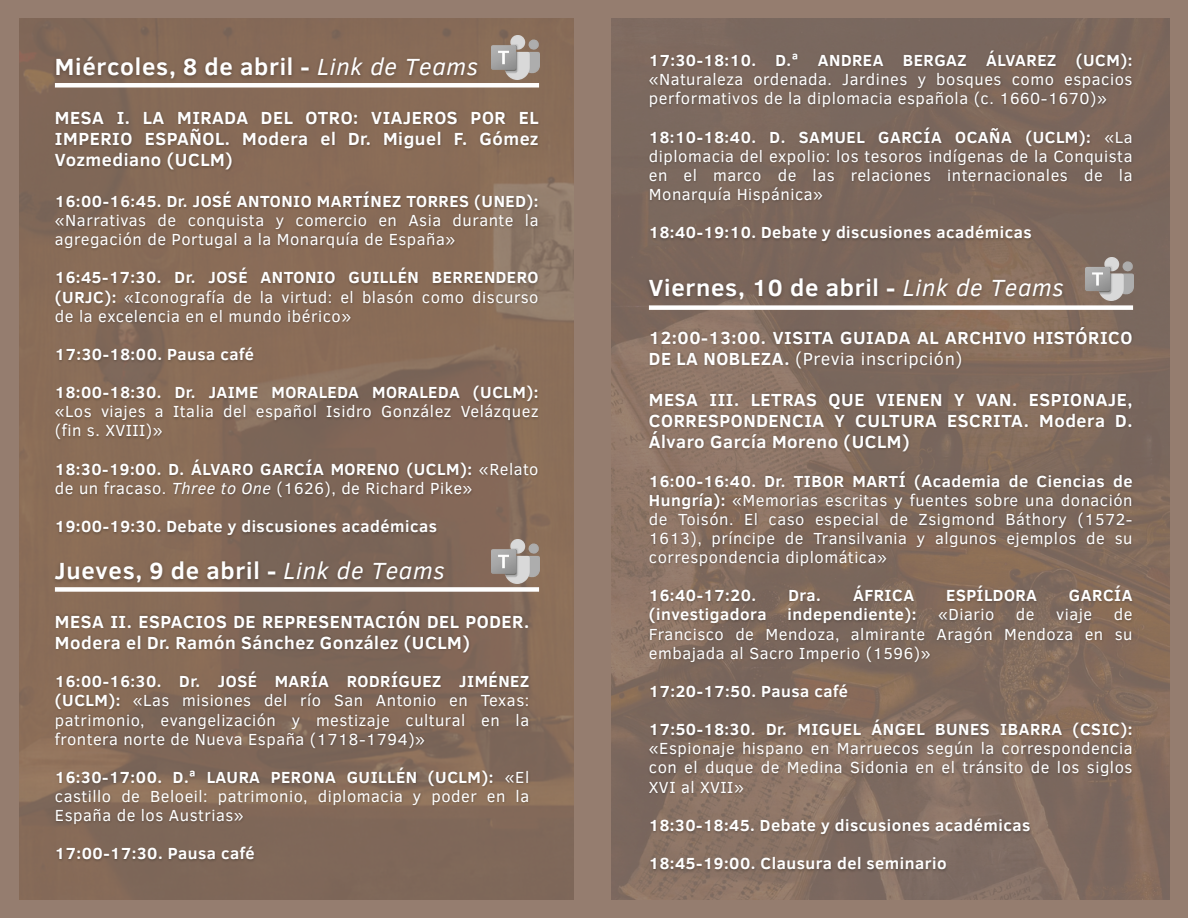
<style>
.page{position:relative;width:1188px;height:918px;background:#957d6f}
.page>*{position:absolute;margin:0;border:0;box-sizing:border-box;transform-origin:0 0}
.t1{font:700 24px "Clear Sans";letter-spacing:.03em;color:#fff}
.t2{font:700 18px/21.3px "Clear Sans";letter-spacing:.03em;color:#fff;text-align:justify}
.t3{font:16.5px/19.2px "Clear Sans";letter-spacing:.03em;color:#fff;text-align:justify}
.t4{font:700 16.5px "Clear Sans";letter-spacing:.03em;color:#fff}
.s1{font-weight:400;font-style:italic}
.s2{font-weight:700}
.s3{font-style:italic}
.s4{font-weight:400}
</style>
<div class="page">
<img style="left:20px;top:19px;width:553px;height:881px">
<div style="left:55px;top:587px;width:484px;height:5px;background:#fff"></div>
<img style="left:612px;top:19px;width:558px;height:881px">
<div style="left:649px;top:305px;width:484px;height:5px;background:#fff"></div>
<div style="left:55px;top:83px;width:484px;height:5px;background:#fff"></div>
<img style="left:50px;top:105px;width:495px;height:436px">
<img style="left:644px;top:322px;width:495px;height:554px">
<img style="left:644px;top:45px;width:494px;height:203px">
<img style="left:50px;top:606px;width:485px;height:261px">
<img style="left:49px;top:49px;width:438px;height:39px">
<img style="left:48px;top:553px;width:406px;height:39px">
<img style="left:642px;top:270px;width:430px;height:39px">
<img style="left:492px;top:540px;width:47px;height:44px">
<img style="left:492px;top:36px;width:47px;height:44px">
<img style="left:1086px;top:257px;width:47px;height:44px">
<h1 class="t1" style="left:55px;top:49px;width:425px">Miércoles, 8 de abril - <span class="s1">Link de Teams</span></h1>
<h2 class="t2" style="left:55px;top:106px;width:485px">MESA I. LA MIRADA DEL OTRO: VIAJEROS POR EL IMPERIO ESPAÑOL. Modera el Dr. Miguel F. Gómez Vozmediano (UCLM)</h2>
<p class="t3" style="left:55px;top:191px;width:485px"><span class="s2">16:00-16:45. Dr. JOSÉ ANTONIO MARTÍNEZ TORRES (UNED): </span>«Narrativas de conquista y comercio en Asia durante la agregación de Portugal a la Monarquía de España»</p>
<p class="t3" style="left:55px;top:267px;width:485px"><span class="s2">16:45-17:30. Dr. JOSÉ ANTONIO GUILLÉN BERRENDERO (URJC):</span> «Iconografía de la virtud: el blasón como discurso de la excelencia en el mundo ibérico»</p>
<h2 class="t4" style="left:55px;top:342px;width:201px">17:30-18:00. Pausa café</h2>
<p class="t3" style="left:55px;top:382px;width:485px"><span class="s2">18:00-18:30. Dr. JAIME MORALEDA MORALEDA (UCLM): </span>«Los viajes a Italia del español Isidro González Velázquez (fin s. XVIII)»</p>
<p class="t3" style="left:55px;top:458px;width:485px"><span class="s2">18:30-19:00. D. ÁLVARO GARCÍA MORENO (UCLM):</span> «Relato de un fracaso. <span class="s3">Three to One</span> (1626), de Richard Pike»</p>
<p class="t4" style="left:55px;top:514px;width:384px">19:00-19:30. Debate y discusiones académicas</p>
<h1 class="t1" style="left:55px;top:553px;width:391px">Jueves, 9 de abril - <span class="s1">Link de Teams</span></h1>
<h2 class="t2" style="left:55px;top:610px;width:476px">MESA II. ESPACIOS DE REPRESENTACIÓN DEL PODER.<br>Modera el Dr. Ramón Sánchez González (UCLM)</h2>
<p class="t3" style="left:55px;top:671px;width:476px"><span class="s2">16:00-16:30. Dr. JOSÉ MARÍA RODRÍGUEZ JIMÉNEZ (UCLM):</span> «Las misiones del río San Antonio en Texas: patrimonio, evangelización y mestizaje cultural en la frontera norte de Nueva España (1718-1794)»</p>
<p class="t3" style="left:55px;top:767px;width:476px"><span class="s2">16:30-17:00. D.ª LAURA PERONA GUILLÉN (UCLM):</span> «El castillo de Beloeil: patrimonio, diplomacia y poder en la España de los Austrias»</p>
<h2 class="t4" style="left:55px;top:842px;width:201px">17:00-17:30. Pausa café</h2>
<p class="t3" style="left:649px;top:50px;width:485px"><span class="s2">17:30-18:10. D.ª ANDREA BERGAZ ÁLVAREZ (UCM): </span>«Naturaleza ordenada. Jardines y bosques como espacios performativos de la diplomacia española (c. 1660-1670)»</p>
<p class="t3" style="left:649px;top:126px;width:485px"><span class="s2">18:10-18:40. D. SAMUEL GARCÍA OCAÑA (UCLM):</span> «La diplomacia del expolio: los tesoros indígenas de la Conquista en el marco de las relaciones internacionales de la Monarquía Hispánica»</p>
<h2 class="t4" style="left:649px;top:220px;width:384px">18:40-19:10. Debate y discusiones académicas</h2>
<h1 class="t1" style="left:649px;top:271px;width:417px">Viernes, 10 de abril - <span class="s1">Link de Teams</span></h1>
<p class="t2" style="left:649px;top:326px;width:485px">12:00-13:00. VISITA GUIADA AL ARCHIVO HISTÓRICO<br>DE LA NOBLEZA. <span class="s4">(Previa inscripción)</span></p>
<p class="t2" style="left:649px;top:388px;width:485px">MESA III. LETRAS QUE VIENEN Y VAN. ESPIONAJE, CORRESPONDENCIA Y CULTURA ESCRITA. Modera D.<br>Álvaro García Moreno (UCLM)</p>
<p class="t3" style="left:649px;top:470px;width:485px"><span class="s2">16:00-16:40. Dr. TIBOR MARTÍ (Academia de Ciencias de Hungría):</span> «Memorias escritas y fuentes sobre una donación de Toisón. El caso especial de Zsigmond Báthory (1572- 1613), príncipe de Transilvania y algunos ejemplos de su correspondencia diplomática»</p>
<p class="t4" style="left:649px;top:583px;width:109px">16:40-17:20.</p>
<p class="t4" style="left:788px;top:583px;width:34px">Dra.</p>
<p class="t4" style="left:853px;top:583px;width:63px">ÁFRICA</p>
<p class="t4" style="left:946px;top:583px;width:92px">ESPÍLDORA</p>
<p class="t4" style="left:1069px;top:583px;width:65px">GARCÍA</p>
<p class="t4" style="left:649px;top:603px;width:119px">(investigadora</p>
<p class="t4" style="left:788px;top:603px;width:130px">independiente):</p>
<p class="t3" style="left:938px;top:604px;width:58px">«Diario</p>
<p class="t3" style="left:1016px;top:604px;width:20px">de</p>
<p class="t3" style="left:1056px;top:604px;width:38px">viaje</p>
<p class="t3" style="left:649px;top:604px;width:485px;text-indent:465px">de Francisco de Mendoza, almirante Aragón Mendoza en su embajada al Sacro Imperio (1596)»</p>
<h2 class="t4" style="left:649px;top:679px;width:201px">17:20-17:50. Pausa café</h2>
<p class="t3" style="left:649px;top:719px;width:485px"><span class="s2">17:50-18:30. Dr. MIGUEL ÁNGEL BUNES IBARRA (CSIC): </span>«Espionaje hispano en Marruecos según la correspondencia con el duque de Medina Sidonia en el tránsito de los siglos XVI al XVII»</p>
<p class="t4" style="left:649px;top:813px;width:383px">18:30-18:45. Debate y discusiones académicas</p>
<p class="t4" style="left:649px;top:851px;width:299px">18:45-19:00. Clausura del seminario</p>
</div>
